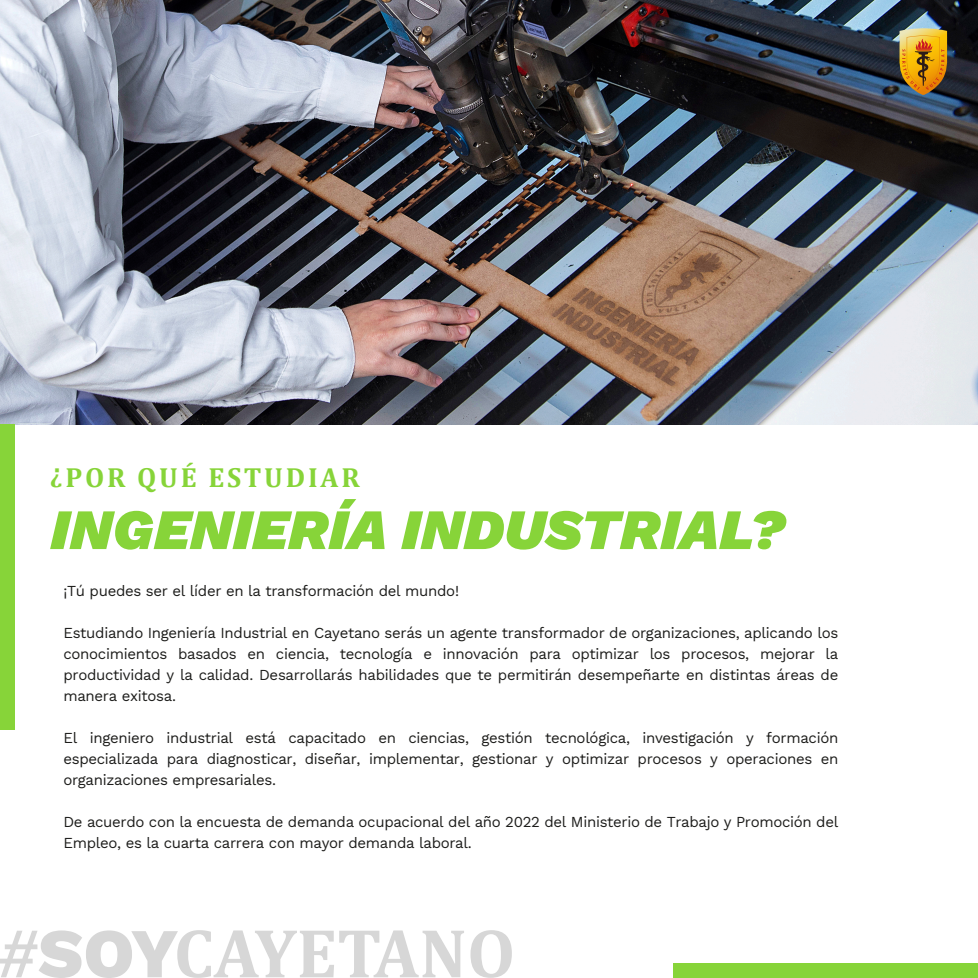
<style>
.page{position:relative;width:978px;height:978px;background:#fff}
.page>*{position:absolute;margin:0;border:0;box-sizing:border-box;transform-origin:0 0}
.t1{font:italic 900 57px "Work Sans";letter-spacing:.005em;color:#87d439}
.t2{font:700 27.75px "Cambria";letter-spacing:.1em;color:#87d439}
.t3{font:15px/21px "Work Sans";letter-spacing:-.02em;color:#1d1d1b;text-align:justify}
</style>
<div class="page">
<img style="left:0;top:0;width:978px;height:425px">
<div style="left:673px;top:964px;width:305px;height:14px;background:#87d439"></div>
<div style="left:0;top:425px;width:14px;height:305px;background:#87d439"></div>
<svg style="left:899px;top:28px;width:48px;height:67px;background:#c49129"></svg>
<svg style="left:0;top:930px;width:464px;height:48px"></svg>
<svg style="left:470px;top:930px;width:42px;height:48px"></svg>
<h2 class="t2" style="left:50px;top:458px;width:311px">¿POR QUÉ ESTUDIAR</h2>
<h1 class="t1" style="left:51px;top:486px;width:737px">INGENIERÍA INDUSTRIAL?</h1>
<p class="t3" style="left:63px;top:579px;width:397px">¡Tú puedes ser el líder en la transformación del mundo!</p>
<p class="t3" style="left:63px;top:621px;width:776px">Estudiando Ingeniería Industrial en Cayetano serás un agente transformador de organizaciones, aplicando los conocimientos basados en ciencia, tecnología e innovación para optimizar los procesos, mejorar la productividad y la calidad. Desarrollarás habilidades que te permitirán desempeñarte en distintas áreas de manera exitosa.</p>
<p class="t3" style="left:63px;top:726px;width:776px">El ingeniero industrial está capacitado en ciencias, gestión tecnológica, investigación y formación especializada para diagnosticar, diseñar, implementar, gestionar y optimizar procesos y operaciones en organizaciones empresariales.</p>
<p class="t3" style="left:63px;top:810px;width:776px">De acuerdo con la encuesta de demanda ocupacional del año 2022 del Ministerio de Trabajo y Promoción del<br>Empleo, es la cuarta carrera con mayor demanda laboral.</p>
</div>
